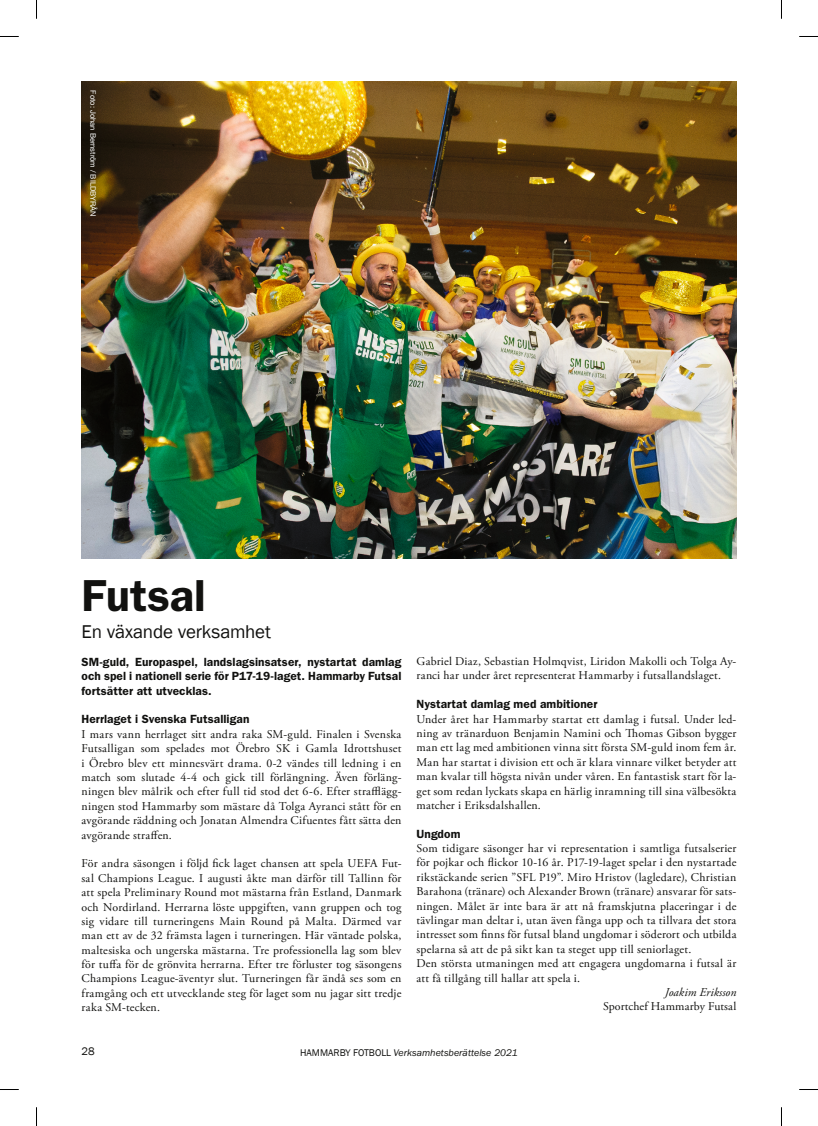
<style>
.page{position:relative;width:818px;height:1126px;background:#fff}
.page>*{position:absolute;margin:0;border:0;box-sizing:border-box;transform-origin:0 0}
.t1{font:600 45px "Franklin Gothic";color:#11110f}
.t2{font:19px "Franklin Gothic";letter-spacing:-.01em;color:#11110f}
.t3{font:11.88px/14.4px "Adobe Garamond Pro";letter-spacing:.02em;color:#11110f;text-align:justify}
.t4{font:600 11.88px/14.4px "Franklin Gothic";letter-spacing:.005em;color:#11110f;text-align:justify}
.t5{font:italic 11.88px "Adobe Garamond Pro";letter-spacing:.005em;color:#11110f}
.t6{font:11.25px "Franklin Gothic";color:#11110f}
.t7{font:italic 10px "Franklin Gothic";color:#11110f}
.t8{font:7.5px "Helvetica Neue";color:#fff}
.s1{font-style:normal}
</style>
<div class="page">
<img style="left:81px;top:81px;width:655px;height:477px">
<div style="left:84px;top:84px;width:20px;height:138px;background:#11110f;opacity:.75"></div>
<svg style="left:0;top:36px;width:19px;height:1px"></svg>
<svg style="left:799px;top:36px;width:18px;height:1px"></svg>
<svg style="left:0;top:1089px;width:19px;height:1px"></svg>
<svg style="left:799px;top:1089px;width:18px;height:1px"></svg>
<svg style="left:36px;top:0;width:1px;height:19px"></svg>
<svg style="left:36px;top:1107px;width:1px;height:18px"></svg>
<p class="t8" style="left:99px;top:90px;width:127px;rotate:90deg">Foto: Johan Bernström / BILDBYRÅN</p>
<h1 class="t1" style="left:81px;top:568px;width:126px">Futsal</h1>
<h2 class="t2" style="left:81px;top:620px;width:191px">En växande verksamhet</h2>
<p class="t4" style="left:81px;top:654px;width:321px">SM-guld, Europaspel, landslagsinsatser, nystartat damlag och spel i nationell serie för P17-19-laget. Hammarby Futsal fortsätter att utvecklas.</p>
<p class="t4" style="left:81px;top:711px;width:169px">Herrlaget i Svenska Futsalligan</p>
<p class="t3" style="left:81px;top:727px;width:321px">I mars vann herrlaget sitt andra raka SM-guld. Finalen i Svenska Futsalligan som spelades mot Örebro SK i Gamla Idrottshuset i Örebro blev ett minnesvärt drama. 0-2 vändes till ledning i en match som slutade 4-4 och gick till förlängning. Även förläng&shy;ningen blev målrik och efter full tid stod det 6-6. Efter strafflägg&shy;ningen stod Hammarby som mästare då Tolga Ayranci stått för en avgörande räddning och Jonatan Almendra Cifuentes fått sätta den avgörande straffen.</p>
<p class="t3" style="left:81px;top:856px;width:321px">För andra säsongen i följd fick laget chansen att spela UEFA Fut&shy;sal Champions League. I augusti åkte man därför till Tallinn för att spela Preliminary Round mot mästarna från Estland, Danmark och Nordirland. Herrarna löste uppgiften, vann gruppen och tog sig vidare till turneringens Main Round på Malta. Därmed var man ett av de 32 främsta lagen i turneringen. Här väntade polska, maltesiska och ungerska mästarna. Tre professionella lag som blev för tuffa för de grönvita herrarna. Efter tre förluster tog säsongens Champions League-äventyr slut. Turneringen får ändå ses som en framgång och ett utvecklande steg för laget som nu jagar sitt tredje raka SM-tecken.</p>
<p class="t3" style="left:416px;top:654px;width:321px">Gabriel Diaz, Sebastian Holmqvist, Liridon Makolli och Tolga Ay&shy;ranci har under året representerat Hammarby i futsallandslaget.</p>
<p class="t4" style="left:416px;top:696px;width:182px">Nystartat damlag med ambitioner</p>
<p class="t3" style="left:416px;top:712px;width:321px">Under året har Hammarby startat ett damlag i futsal. Under led&shy;ning av tränarduon Benjamin Namini och Thomas Gibson bygger man ett lag med ambitionen vinna sitt första SM-guld inom fem år.<br>Man har startat i division ett och är klara vinnare vilket betyder att man kvalar till högsta nivån under våren. En fantastisk start för la&shy;get som redan lyckats skapa en härlig inramning till sina välbesökta matcher i Eriksdalshallen.</p>
<p class="t4" style="left:416px;top:826px;width:45px">Ungdom</p>
<p class="t3" style="left:416px;top:841px;width:321px;text-align:left">Som tidigare säsonger har vi representation i samtliga futsalserier för pojkar och flickor 10-16 år. P17-19-laget spelar i den nystartade rikstäckande serien ”SFL P19”. Miro Hristov (lagledare), Christian Barahona (tränare) och Alexander Brown (tränare) ansvarar för sats&shy;ningen. Målet är inte bara är att nå framskjutna placeringar i de tävlingar man deltar i, utan även fånga upp och ta tillvara det stora intresset som finns för futsal bland ungdomar i söderort och utbilda spelarna så att de på sikt kan ta steget upp till seniorlaget.<br>Den största utmaningen med att engagera ungdomarna i futsal är att få tillgång till hallar att spela i.</p>
<p class="t5" style="left:664px;top:984px;width:73px">Joakim Eriksson</p>
<p class="t3" style="left:602px;top:999px;width:135px">Sportchef Hammarby Futsal</p>
<p class="t6" style="left:81px;top:1044px;width:15px">28</p>
<p class="t7" style="left:300px;top:1046px;width:219px"><span class="s1">HAMMARBY FOTBOLL</span> Verksamhetsberättelse 2021</p>
</div>
